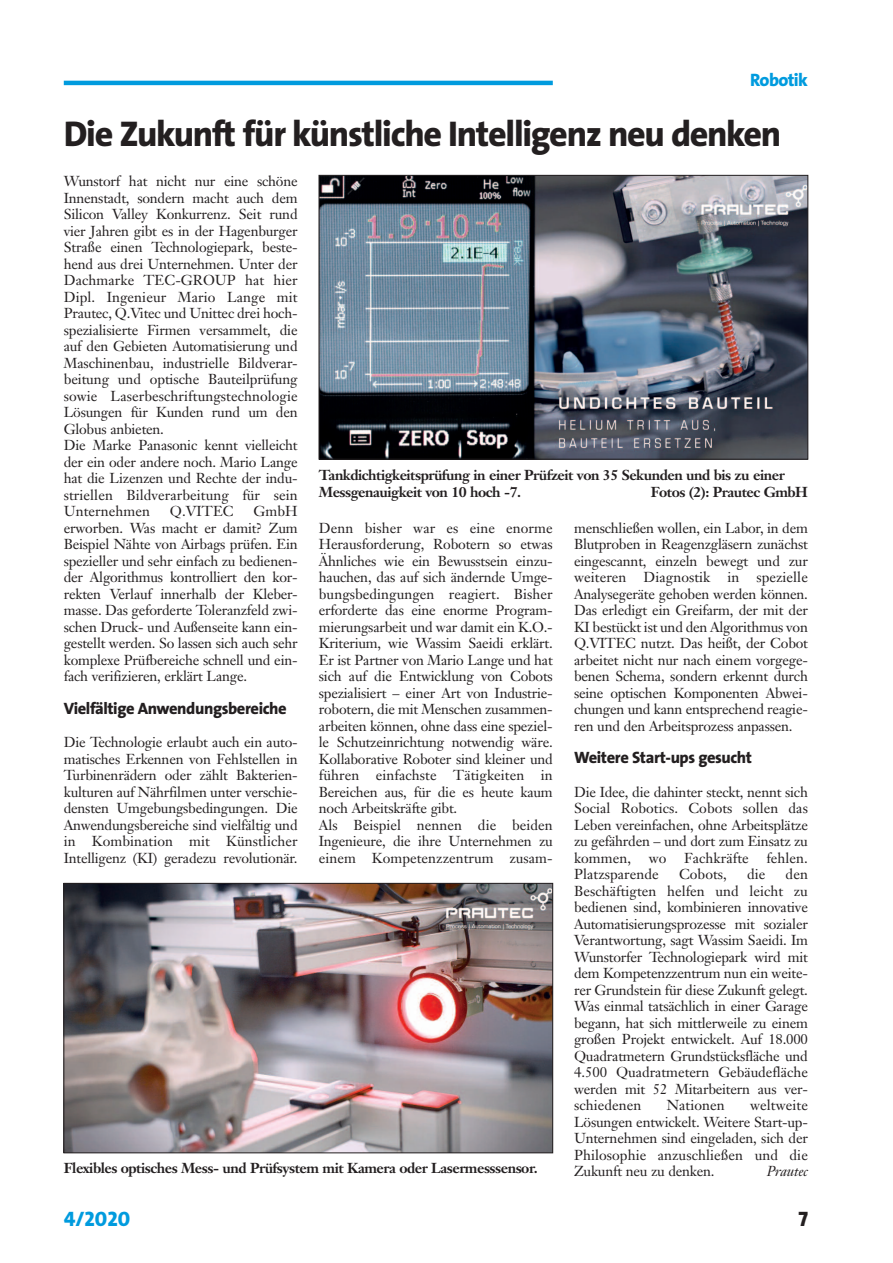
<style>
.page{position:relative;width:893px;height:1263px;background:#fff}
.page>*{position:absolute;margin:0;border:0;box-sizing:border-box;transform-origin:0 0}
.t1{font:800 36px "The Sans";letter-spacing:-.035em;color:#231f20}
.t2{font:21px "The Sans Extra Bold Caps";color:#009bde}
.t3{font:21px "The Sans Extra Bold Caps";color:#231f20}
.t4{font:800 18px "The Sans";letter-spacing:-.035em;color:#009bde}
.t5{font:800 16.5px "The Sans";letter-spacing:-.025em;color:#231f20}
.t6{font:14.25px/16.5px "Janson Text";letter-spacing:-.015em;color:#231f20;text-align:justify}
.t7{font:700 14.25px/17.4px "Janson Text";letter-spacing:-.035em;color:#231f20}
.t8{font:14.25px "Janson Text";letter-spacing:.005em;color:#231f20}
.t9{font:italic 14.25px "Janson Text";letter-spacing:-.015em;color:#231f20}
</style>
<div class="page">
<hr style="left:64px;top:81px;width:489px;height:4px;background:#009bde">
<img style="left:321px;top:177px;width:485px;height:280px">
<div style="left:319px;top:175px;width:489px;height:284px;border:1px solid #231f20"></div>
<img style="left:66px;top:885px;width:485px;height:266px">
<div style="left:64px;top:883px;width:489px;height:270px;border:1px solid #231f20"></div>
<p class="t4" style="left:750px;top:72px;width:59px">Robotik</p>
<h1 class="t1" style="left:64px;top:120px;width:719px">Die Zukunft für künstliche Intelligenz neu denken</h1>
<p class="t6" style="left:64px;top:174px;width:235px;text-align:left">Wunstorf hat nicht nur eine schöne Innenstadt, sondern macht auch dem Silicon Valley Konkurrenz. Seit rund vier Jahren gibt es in der Hagenburger Straße einen Technologiepark, beste&shy;hend aus drei Unternehmen. Unter der Dachmarke TEC-GROUP hat hier Dipl. Ingenieur Mario Lange mit Prautec, Q.Vitec und Unittec drei hoch&shy;spezialisierte Firmen versammelt, die auf den Gebieten Automatisierung und Maschinenbau, industrielle Bildverar&shy;beitung und optische Bauteilprüfung sowie Laserbeschriftungstechnologie Lösungen für Kunden rund um den Globus anbieten.<br>Die Marke Panasonic kennt vielleicht der ein oder andere noch. Mario Lange hat die Lizenzen und Rechte der indu&shy;striellen Bildverarbeitung für sein Unternehmen</p>
<p class="t7" style="left:319px;top:468px;width:467px">Tankdichtigkeitsprüfung in einer Prüfzeit von 35 Sekunden und bis zu einer<br>Messgenauigkeit von 10 hoch -7.</p>
<p class="t7" style="left:651px;top:485px;width:159px">Fotos (2): Prautec GmbH</p>
<p class="t6" style="left:64px;top:504px;width:235px;text-indent:190px">GmbH erworben. Was macht er damit? Zum Beispiel Nähte von Airbags prüfen. Ein spezieller und sehr einfach zu bedienen&shy;der Algorithmus kontrolliert den kor&shy;rekten Verlauf innerhalb der Kleber&shy;masse. Das geforderte Toleranzfeld zwi&shy;schen Druck- und Außenseite kann ein&shy;gestellt werden. So lassen sich auch sehr komplexe Prüfbereiche schnell und ein&shy;fach verifizieren, erklärt Lange.</p>
<p class="t5" style="left:64px;top:701px;width:225px">Vielfältige Anwendungsbereiche</p>
<p class="t6" style="left:64px;top:735px;width:235px">Die Technologie erlaubt auch ein auto&shy;matisches Erkennen von Fehlstellen in Turbinenrädern oder zählt Bakterien&shy;kulturen auf Nährfilmen unter verschie&shy;densten Umgebungsbedingungen. Die Anwendungsbereiche sind vielfältig und in Kombination mit Künstlicher Intelligenz (KI) geradezu revolutionär.</p>
<p class="t6" style="left:170px;top:504px;width:65px">Q.VITEC</p>
<p class="t6" style="left:319px;top:521px;width:235px;text-align:left">Denn bisher war es eine enorme Herausforderung, Robotern so etwas Ähnliches wie ein Bewusstsein einzu&shy;hauchen, das auf sich ändernde Umge&shy;bungsbedingungen reagiert. Bisher erforderte das eine enorme Program&shy;mierungsarbeit und war damit ein K.O.- Kriterium, wie Wassim Saeidi erklärt.<br>Er ist Partner von Mario Lange und hat sich auf die Entwicklung von Cobots spezialisiert – einer Art von Industrie&shy;robotern, die mit Menschen zusammen&shy;arbeiten können, ohne dass eine speziel&shy;le Schutzeinrichtung notwendig wäre.<br>Kollaborative Roboter sind kleiner und führen einfachste Tätigkeiten in Bereichen aus, für die es heute kaum noch Arbeitskräfte gibt.<br>Als Beispiel nennen die beiden Ingenieure, die ihre Unternehmen zu einem Kompetenzzentrum zusam-</p>
<p class="t6" style="left:574px;top:521px;width:235px">menschließen wollen, ein Labor, in dem Blutproben in Reagenzgläsern zunächst eingescannt, einzeln bewegt und zur weiteren Diagnostik in spezielle Analysegeräte gehoben werden können.<br>Das erledigt ein Greifarm, der mit der KI bestückt ist und den Algorithmus von Q.VITEC nutzt. Das heißt, der Cobot arbeitet nicht nur nach einem vorgege&shy;benen Schema, sondern erkennt durch seine optischen Komponenten Abwei&shy;chungen und kann entsprechend reagie&shy;ren und den Arbeitsprozess anpassen.</p>
<p class="t5" style="left:574px;top:751px;width:180px">Weitere Start-ups gesucht</p>
<p class="t6" style="left:574px;top:785px;width:235px">Die Idee, die dahinter steckt, nennt sich Social Robotics. Cobots sollen das Leben vereinfachen, ohne Arbeitsplätze zu gefährden – und dort zum Einsatz zu kommen, wo Fachkräfte fehlen.<br>Platzsparende</p>
<p class="t6" style="left:574px;top:867px;width:235px;text-indent:212px">den Beschäftigten helfen und leicht zu bedienen sind, kombinieren innovative Automatisierungsprozesse mit sozialer Verantwortung, sagt Wassim Saeidi. Im Wunstorfer Technologiepark wird mit dem Kompetenzzentrum nun ein weite&shy;rer Grundstein für diese Zukunft gelegt.<br>Was einmal tatsächlich in einer Garage begann, hat sich mittlerweile zu einem großen Projekt entwickelt. Auf 18.000<br>Quadratmetern Grundstücksfläche und 4.500 Quadratmetern Gebäudefläche werden mit 52 Mitarbeitern aus ver&shy;schiedenen</p>
<p class="t6" style="left:679px;top:867px;width:49px">Cobots,</p>
<p class="t6" style="left:747px;top:867px;width:20px">die</p>
<p class="t6" style="left:574px;top:1098px;width:235px;text-indent:176px">weltweite Lösungen entwickelt. Weitere Start-up-Unternehmen sind eingeladen, sich der Philosophie anzuschließen und die Zukunft neu zu denken.</p>
<p class="t8" style="left:667px;top:1099px;width:60px">Nationen</p>
<p class="t7" style="left:64px;top:1160px;width:475px">Flexibles optisches Mess- und Prüfsystem mit Kamera oder Lasermesssensor.</p>
<p class="t9" style="left:767px;top:1166px;width:43px">Prautec</p>
<h2 class="t2" style="left:64px;top:1211px;width:68px">4/2020</h2>
<h2 class="t3" style="left:799px;top:1211px;width:11px">7</h2>
</div>
